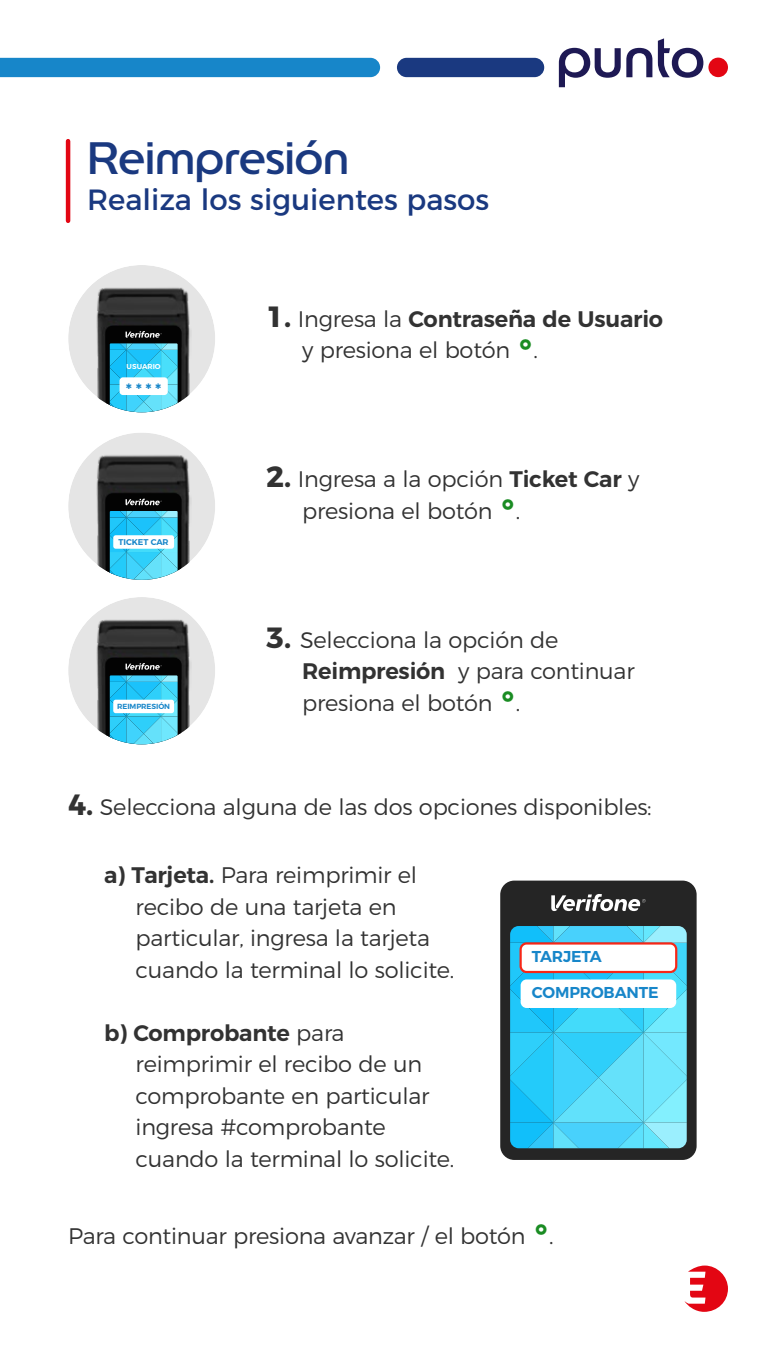
<style>
.page{position:relative;width:765px;height:1350px;background:#fff}
.page>*{position:absolute;margin:0;border:0;box-sizing:border-box;transform-origin:0 0}
.t1{font:45px "Edenred";color:#1a3980}
.t2{font:29.25px "Montserrat";color:#1a3980}
.t3{font:300 22.5px/31.5px "Montserrat";letter-spacing:-.01em;color:#323232}
.t4{font:500 17.55px "Montserrat";color:#1786c9}
.t5{font:600 15.75px "Montserrat";letter-spacing:-.01em;color:#1786c9}
.t6{font:600 8.33px "Montserrat";letter-spacing:-.01em;color:#1786c9}
.t7{font:600 7.42px "Montserrat";letter-spacing:-.01em;color:#1786c9}
.t8{font:600 7.2px "Montserrat";letter-spacing:.005em;color:#fff}
.s1{font-weight:700;font-size:29.25px}
.s2{font-weight:600}
.s3{font-weight:700;font-size:45px;color:#1a8c23}
</style>
<div class="page">
<div style="left:0;top:58px;width:380px;height:19px;background:#1786c9"></div>
<div style="left:397px;top:58px;width:147px;height:19px;background:#1a3980;border-radius:10px"></div>
<svg style="left:559px;top:48px;width:93px;height:39px"></svg>
<svg style="left:658px;top:38px;width:45px;height:40px"></svg>
<div style="left:708px;top:58px;width:20px;height:19px;background:#e30613;border-radius:50%"></div>
<svg style="left:684px;top:1266px;width:44px;height:46px"></svg>
<hr style="left:66px;top:141px;width:4px;height:80px;background:#e30613">
<div style="left:500px;top:881px;width:197px;height:279px;background:#252525;border-radius:14px"></div>
<svg style="left:551px;top:894px;width:95px;height:17px"></svg>
<svg style="left:510px;top:926px;width:177px;height:222px;background:#48d4f7"></svg>
<div style="left:521px;top:943px;width:155px;height:29px;background:#fff;border-radius:6px"></div>
<div style="left:520px;top:942px;width:157px;height:31px;border:2px solid #f72717;border-radius:6px"></div>
<div style="left:521px;top:979px;width:155px;height:29px;background:#fff;border-radius:6px"></div>
<div style="left:68px;top:265px;width:147px;height:147px;background:#e5e5e5;border-radius:50%"></div>
<img style="left:95px;top:287px;width:97px;height:116px">
<svg style="left:106px;top:326px;width:75px;height:86px;background:#3595af"></svg>
<div style="left:120px;top:377px;width:48px;height:18px;background:#fff;border-radius:3px"></div>
<div style="left:68px;top:433px;width:147px;height:146px;background:#e5e5e5;border-radius:50%"></div>
<img style="left:91px;top:452px;width:100px;height:119px">
<svg style="left:106px;top:494px;width:75px;height:86px;background:#3897b0"></svg>
<div style="left:113px;top:535px;width:61px;height:14px;background:#fff;border-radius:3px"></div>
<div style="left:68px;top:597px;width:147px;height:147px;background:#e5e5e5;border-radius:50%"></div>
<img style="left:95px;top:619px;width:97px;height:116px">
<svg style="left:106px;top:658px;width:75px;height:86px;background:#3796af"></svg>
<div style="left:113px;top:700px;width:61px;height:13px;background:#fff;border-radius:3px"></div>
<h1 class="t1" style="left:87px;top:128px;width:263px">Reimpresión</h1>
<h2 class="t2" style="left:87px;top:176px;width:404px">Realiza los siguientes pasos</h2>
<p class="t8" style="left:127px;top:360px;width:36px">USUARIO</p>
<p class="t4" style="left:126px;top:376px;width:37px">****</p>
<p class="t6" style="left:119px;top:535px;width:52px">TICKET CAR</p>
<p class="t7" style="left:117px;top:700px;width:54px">REIMPRESIÓN</p>
<p class="t3" style="left:302px;top:301px;width:363px;text-indent:-36px"><span class="s1">1.</span> Ingresa la <span class="s2">Contraseña de Usuario </span>y presiona el botón <span class="s3">°</span>.</p>
<p class="t3" style="left:302px;top:462px;width:339px;text-indent:-36px"><span class="s1">2.</span> Ingresa a la opción <span class="s2">Ticket Car</span> y presiona el botón <span class="s3">°</span>.</p>
<p class="t3" style="left:302px;top:622px;width:334px;text-indent:-36px"><span class="s1">3.</span> Selecciona la opción de<br><span class="s2">Reimpresión</span> y para continuar presiona el botón <span class="s3">°</span>.</p>
<p class="t3" style="left:68px;top:789px;width:585px"><span class="s1">4.</span> Selecciona alguna de las dos opciones disponibles:</p>
<p class="t3" style="left:136px;top:857px;width:320px;text-indent:-32px"><span class="s2">a) Tarjeta.</span> Para reimprimir el recibo de una tarjeta en particular, ingresa la tarjeta cuando la terminal lo solicite.</p>
<p class="t3" style="left:136px;top:1015px;width:320px;text-indent:-32px"><span class="s2">b) Comprobante</span> para reimprimir el recibo de un comprobante en particular ingresa #comprobante cuando la terminal lo solicite.</p>
<p class="t5" style="left:532px;top:944px;width:71px">TARJETA</p>
<p class="t5" style="left:532px;top:980px;width:128px">COMPROBANTE</p>
<p class="t3" style="left:68px;top:1218px;width:487px">Para continuar presiona avanzar / el botón <span class="s3">°</span>.</p>
</div>
